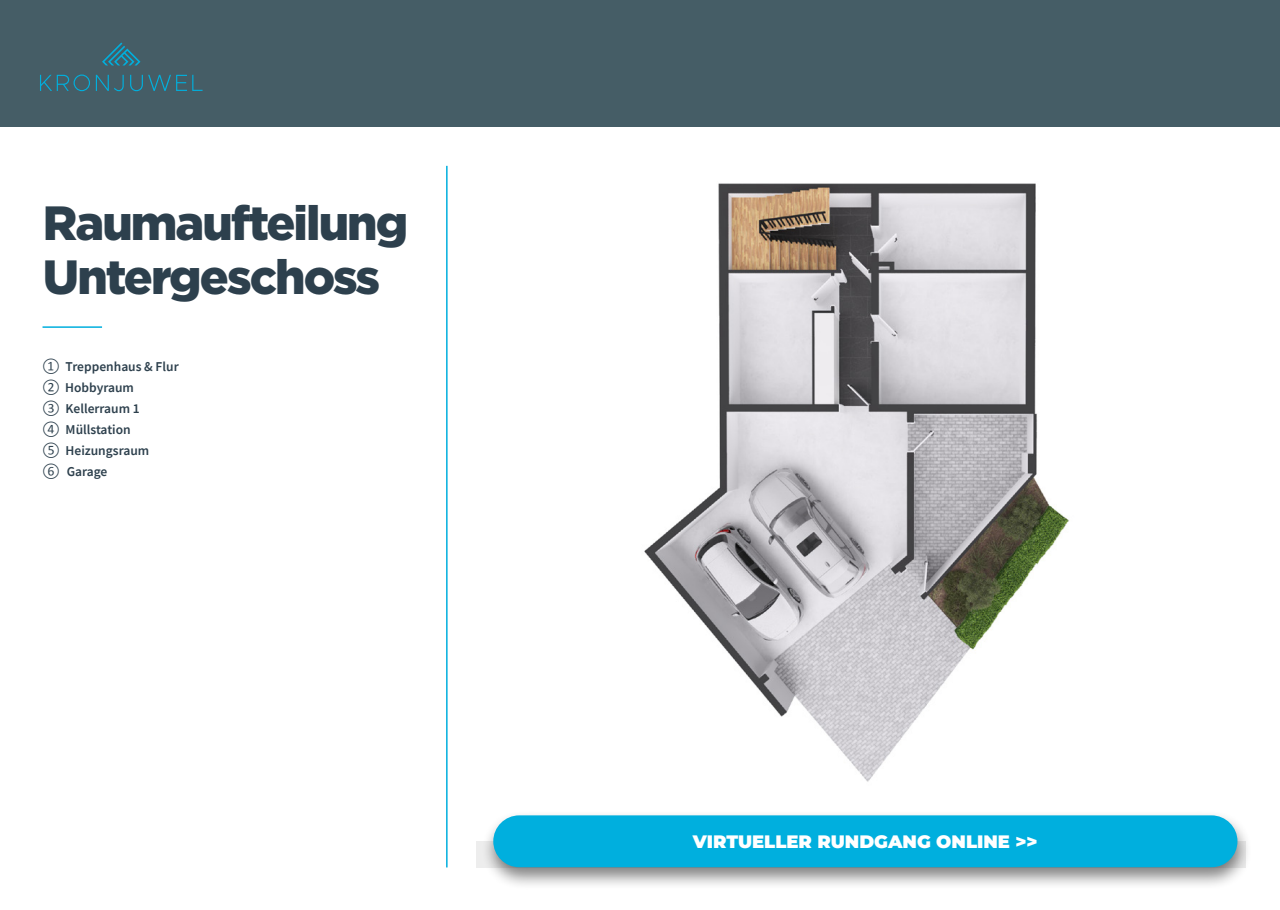
<style>
.page{position:relative;width:1280px;height:910px;background:#fff}
.page>*{position:absolute;margin:0;border:0;box-sizing:border-box;transform-origin:0 0}
.t1{font:900 48px/54.6px "Gotham";letter-spacing:-.04em;color:#2d404d}
.t2{font:900 18px "Montserrat";color:#fff}
.t3{font:600 13.5px/21px "Source Sans Pro";color:#2d404d}
.s1{font-family:"Calibri";font-weight:400}
</style>
<div class="page">
<div style="left:0;top:0;width:1280px;height:127px;background:#455d66"></div>
<svg style="left:102px;top:43px;width:38px;height:22px"></svg>
<svg style="left:40px;top:75px;width:50px;height:16px"></svg>
<svg style="left:96px;top:75px;width:28px;height:16px"></svg>
<svg style="left:130px;top:75px;width:73px;height:16px"></svg>
<img style="left:644px;top:183px;width:425px;height:599px">
<hr style="left:43px;top:326px;width:59px;height:2px;background:#00afde">
<hr style="left:446px;top:166px;width:2px;height:701px;background:#00afde">
<div style="left:481px;top:809px;width:772px;height:81px;background:#000;opacity:.5"></div>
<div style="left:493px;top:815px;width:744px;height:52px;background:#00afde;border-radius:26px"></div>
<h1 class="t1" style="left:43px;top:195px;width:367px">Raumaufteilung<br>Untergeschoss</h1>
<p class="t3" style="left:42px;top:356px;width:138px"><span class="s1">①</span> Treppenhaus &amp; Flur<br><span class="s1">②</span> Hobbyraum<br><span class="s1">③</span> Kellerraum 1<br><span class="s1">④</span> Müllstation<br><span class="s1">⑤</span> Heizungsraum<br><span class="s1">⑥</span> Garage</p>
<h2 class="t2" style="left:693px;top:829px;width:346px">VIRTUELLER RUNDGANG ONLINE &gt;&gt;</h2>
</div>
